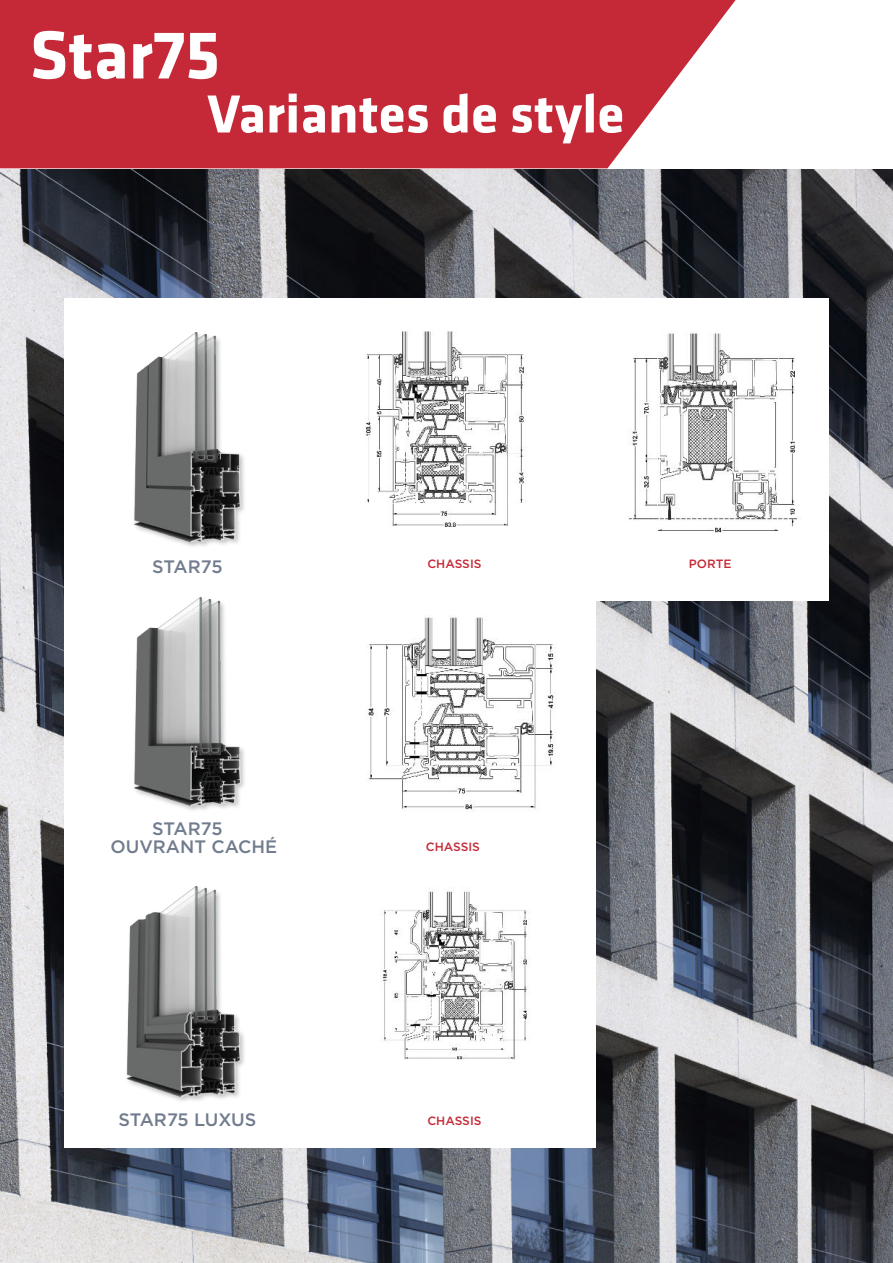
<style>
.page{position:relative;width:893px;height:1263px;background:#fff}
.page>*{position:absolute;margin:0;border:0;box-sizing:border-box;transform-origin:0 0}
.t1{font:700 70.5px "Klavika";color:#fff}
.t2{font:700 55.5px "Klavika";color:#fff}
.t3{font:500 18px/18px "Gotham";color:#717c8e}
.t4{font:500 12px "Gotham";color:#c52937}
</style>
<div class="page">
<svg style="left:0;top:0;width:736px;height:168px;fill:#c52937"></svg>
<img style="left:0;top:169px;width:893px;height:1094px">
<div style="left:64px;top:592px;width:531px;height:556px;background:#fff"></div>
<div style="left:64px;top:299px;width:764px;height:302px;background:#fff"></div>
<img style="left:134px;top:332px;width:110px;height:215px">
<img style="left:134px;top:597px;width:111px;height:214px">
<img style="left:126px;top:886px;width:118px;height:215px">
<img style="left:368px;top:617px;width:187px;height:194px">
<img style="left:382px;top:888px;width:145px;height:172px">
<img style="left:366px;top:331px;width:158px;height:196px">
<img style="left:629px;top:333px;width:168px;height:200px">
<h1 class="t1" style="left:30px;top:17px;width:192px">Star75</h1>
<h2 class="t2" style="left:207px;top:84px;width:418px">Variantes de style</h2>
<p class="t3" style="left:152px;top:558px;width:72px">STAR75</p>
<p class="t3" style="left:110px;top:820px;width:168px;text-indent:42px">STAR75<br>OUVRANT CACHÉ</p>
<p class="t3" style="left:118px;top:1110px;width:139px">STAR75 LUXUS</p>
<p class="t4" style="left:427px;top:557px;width:56px">CHASSIS</p>
<p class="t4" style="left:689px;top:557px;width:44px">PORTE</p>
<p class="t4" style="left:426px;top:840px;width:56px">CHASSIS</p>
<p class="t4" style="left:427px;top:1114px;width:56px">CHASSIS</p>
</div>
